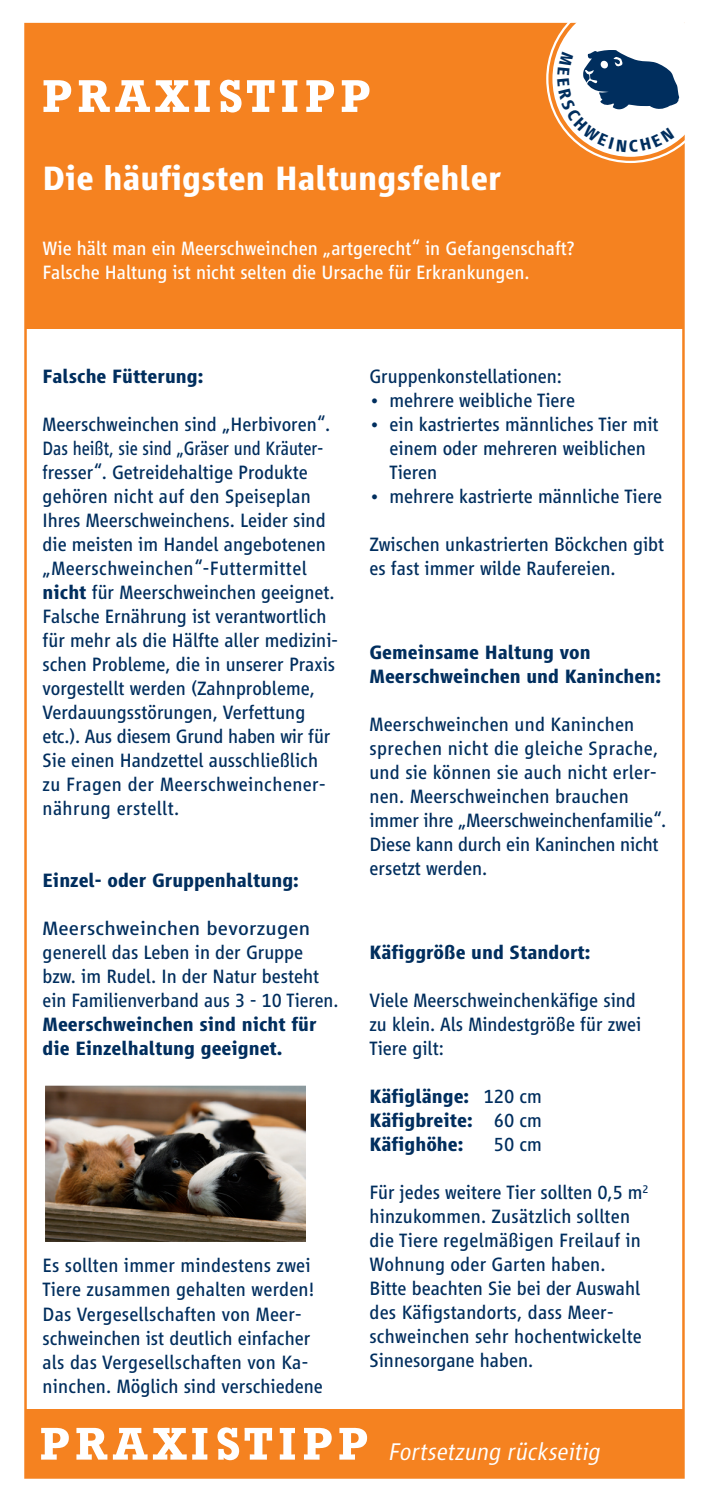
<style>
.page{position:relative;width:709px;height:1503px;background:#fff}
.page>*{position:absolute;margin:0;border:0;box-sizing:border-box;transform-origin:0 0}
.t1{font:700 35px "Vialog";color:#fff}
.t2{font:italic 300 25px "Vialog";color:#fff}
.Fließtext{font:20px/24px "Vialog";color:#002e5e}
.Hervorhebung{font:20px/24px "Vialog";color:#002e5e}
.Fließtext-2{font:700 20px/24px "Vialog";color:#002e5e}
.Fließtext-3{font:20px/24px "Vialog";color:#002e5e;scale:1.13 1}
.Fließtext-4{font:20px/24px "Vialog";color:#fff}
.Hervorhebung-2{font:700 20px "Vialog";color:#002e5e}
.s1{font-weight:700}
.s2{font-weight:400}
</style>
<div class="page">
<div style="left:26px;top:24px;width:657px;height:305px;background:#f58220"></div>
<img style="left:46px;top:1086px;width:259px;height:155px">
<div style="left:43px;top:1083px;width:297px;height:161px;border:2px solid #fff"></div>
<div style="left:26px;top:1409px;width:657px;height:68px;background:#f58220"></div>
<svg style="left:41px;top:1427px;width:326px;height:33px"></svg>
<svg style="left:43px;top:80px;width:326px;height:32px"></svg>
<svg style="left:546px;top:22px;width:139px;height:141px"></svg>
<p class="t1" style="left:43px;top:159px;width:460px">Die häufigsten Haltungsfehler</p>
<p class="Fließtext-4" style="left:43px;top:237px;width:533px">Wie hält man ein Meerschweinchen „artgerecht“ in Gefangenschaft?<br>Falsche Haltung ist nicht selten die Ursache für Erkrankungen.</p>
<p class="Hervorhebung-2" style="left:43px;top:365px;width:162px">Falsche Fütterung:</p>
<p class="Hervorhebung" style="left:43px;top:412px;width:293px">Meerschweinchen sind „Herbivoren“.<br>Das heißt, sie sind „Gräser und Kräuter&shy;fresser“. Getreidehaltige Produkte gehören nicht auf den Speiseplan Ihres Meerschweinchens. Leider sind die meisten im Handel angebotenen „Meerschweinchen“-Futtermittel <span class="s1">nicht</span> für Meerschweinchen geeignet.</p>
<p class="Hervorhebung" style="left:43px;top:604px;width:297px">Falsche Ernährung ist verantwortlich für mehr als die Hälfte aller medizini&shy;schen Probleme, die in unserer Praxis vorgestellt werden (Zahnprobleme, Verdauungsstörungen, Verfettung etc.). Aus diesem Grund haben wir für Sie einen Handzettel ausschließlich zu Fragen der Meerschweinchener&shy;nährung erstellt.</p>
<p class="Hervorhebung-2" style="left:43px;top:869px;width:258px">Einzel- oder Gruppenhaltung:</p>
<p class="Fließtext-3" style="left:43px;top:916px;width:263px">Meerschweinchen bevorzugen generell das Leben in der Gruppe bzw. im Rudel. In der Natur besteht ein Familienverband aus 3 - 10 Tieren.</p>
<p class="Fließtext-2" style="left:43px;top:1012px;width:275px">Meerschweinchen sind nicht für die Einzelhaltung geeignet.</p>
<p class="Fließtext" style="left:43px;top:1253px;width:273px">Es sollten immer mindestens zwei<br>Tiere zusammen gehalten werden!</p>
<p class="Fließtext" style="left:43px;top:1301px;width:282px">Das Vergesellschaften von Meer&shy;schweinchen ist deutlich einfacher als das Vergesellschaften von Ka&shy;ninchen. Möglich sind verschiedene</p>
<p class="Fließtext" style="left:369px;top:364px;width:194px">Gruppenkonstellationen:</p>
<p class="Fließtext" style="left:369px;top:388px;width:207px">• mehrere weibliche Tiere</p>
<p class="Fließtext" style="left:389px;top:412px;width:271px;text-indent:-20px">• ein kastriertes männliches Tier mit einem oder mehreren weiblichen<br>Tieren</p>
<p class="Fließtext" style="left:369px;top:484px;width:294px">• mehrere kastrierte männliche Tiere</p>
<p class="Fließtext" style="left:369px;top:532px;width:296px">Zwischen unkastrierten Böckchen gibt es fast immer wilde Raufereien.</p>
<p class="Fließtext-2" style="left:369px;top:640px;width:223px">Gemeinsame Haltung von</p>
<p class="Fließtext-2" style="left:369px;top:664px;width:293px">Meerschweinchen und Kaninchen:</p>
<p class="Fließtext" style="left:369px;top:712px;width:298px">Meerschweinchen und Kaninchen sprechen nicht die gleiche Sprache, und sie können sie auch nicht erler&shy;nen. Meerschweinchen brauchen immer ihre „Meerschweinchenfamilie“.<br>Diese kann durch ein Kaninchen nicht ersetzt werden.</p>
<p class="Fließtext-2" style="left:369px;top:940px;width:222px">Käfiggröße und Standort:</p>
<p class="Fließtext" style="left:369px;top:988px;width:273px">Viele Meerschweinchenkäfige sind zu klein. Als Mindestgröße für zwei<br>Tiere gilt:</p>
<p class="Fließtext-2" style="left:369px;top:1084px;width:174px">Käfiglänge: <span class="s2">120 cm</span></p>
<p class="Fließtext-2" style="left:369px;top:1108px;width:174px">Käfigbreite: <span class="s2">60 cm</span></p>
<p class="Fließtext-2" style="left:369px;top:1132px;width:95px">Käfighöhe:</p>
<p class="Fließtext" style="left:493px;top:1132px;width:50px">50 cm</p>
<p class="Fließtext" style="left:369px;top:1180px;width:280px">Für jedes weitere Tier sollten 0,5 m<sup>2 </sup>hinzukommen. Zusätzlich sollten die Tiere regelmäßigen Freilauf in Wohnung oder Garten haben.</p>
<p class="Fließtext" style="left:369px;top:1276px;width:274px">Bitte beachten Sie bei der Auswahl des Käfigstandorts, dass Meer&shy;schweinchen sehr hochentwickelte<br>Sinnesorgane haben.</p>
<p class="t2" style="left:388px;top:1438px;width:218px">Fortsetzung rückseitig</p>
</div>
